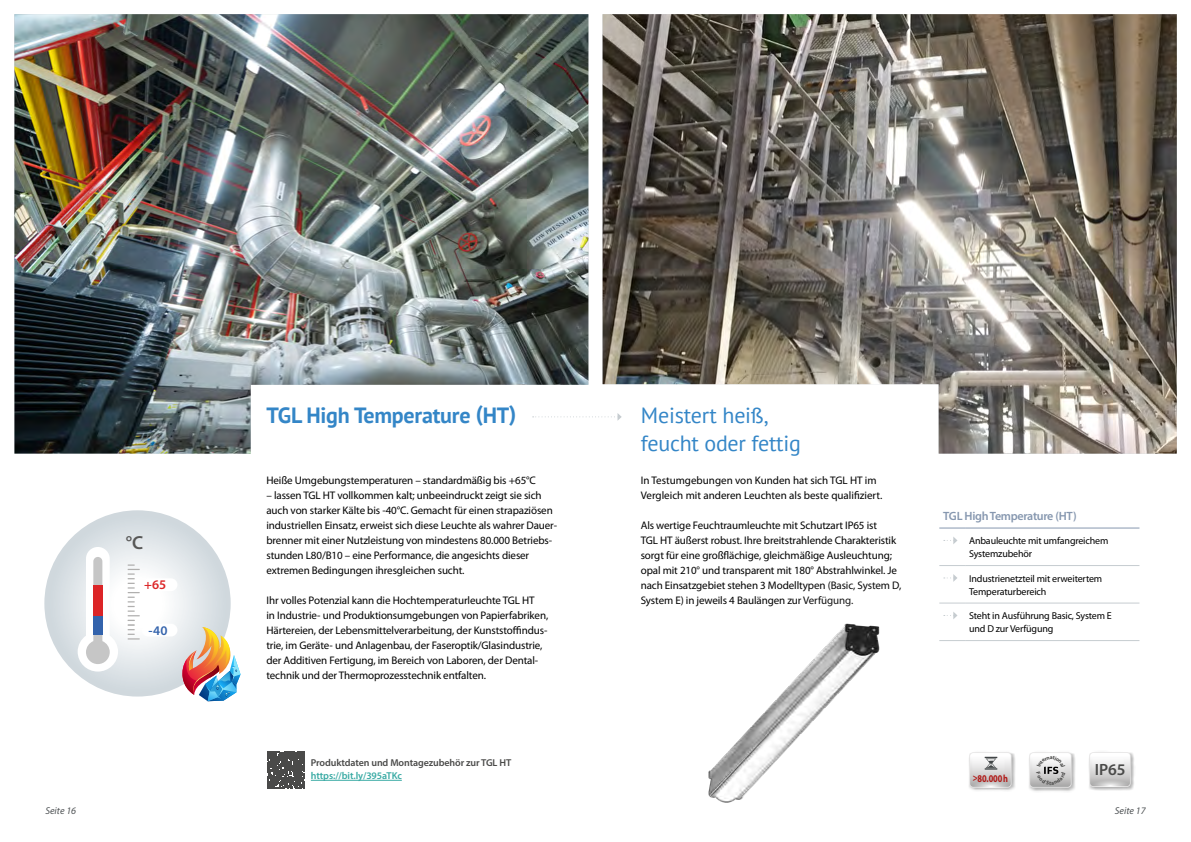
<style>
.page{position:relative;width:1191px;height:842px;background:#fff}
.page>*{position:absolute;margin:0;border:0;box-sizing:border-box;transform-origin:0 0}
.t1{font:22px/28px "PT Sans";letter-spacing:-.01em;color:#3486c7}
.t2{font:700 22px "PT Sans";letter-spacing:-.01em;color:#3486c7}
.t3{font:600 18.9px "Myriad Pro";color:#575756}
.t4{font:600 16.3px "Myriad Pro";color:#4a4a49}
.t5{font:600 13.2px "Myriad Pro";color:#dc2527}
.t6{font:600 13.2px "Myriad Pro";color:#3363ac}
.t7{font:600 12px "Myriad Pro";letter-spacing:-.025em;color:#8697af}
.t8{font:11px/15px "Myriad Pro";letter-spacing:-.01em;color:#000}
.t9{font:700 10.4px "Myriad Pro";letter-spacing:-.01em;color:#b11917;scale:.8 1}
.t10{font:10px/13px "Myriad Pro";letter-spacing:-.015em;color:#000}
.t11{font:600 10px "Myriad Pro";letter-spacing:-.01em;color:#4a4a49}
.t12{font:600 10px "Myriad Pro";letter-spacing:-.01em;color:#39aaa4}
.t13{font:italic 10px "Myriad Pro";color:#505456}
</style>
<div class="page">
<img style="left:14px;top:14px;width:574px;height:440px">
<img style="left:602px;top:14px;width:574px;height:440px">
<img style="left:708px;top:623px;width:172px;height:180px">
<svg style="left:44px;top:510px;width:187px;height:186px"></svg>
<svg style="left:128px;top:564px;width:12px;height:75px"></svg>
<svg style="left:78px;top:547px;width:40px;height:124px"></svg>
<div style="left:142px;top:578px;width:35px;height:13px;background:#fff;border-radius:6px"></div>
<div style="left:142px;top:624px;width:35px;height:12px;background:#fff;border-radius:6px"></div>
<div style="left:93px;top:614px;width:9px;height:21px;background:#3363ac"></div>
<div style="left:93px;top:586px;width:9px;height:30px;background:#dc2527"></div>
<img style="left:177px;top:627px;width:63px;height:74px">
<svg style="left:939px;top:565px;width:26px;height:1px"></svg>
<hr style="left:965px;top:565px;width:174px;height:1px;background:#c6ccd0">
<svg style="left:939px;top:603px;width:26px;height:1px"></svg>
<hr style="left:965px;top:603px;width:174px;height:1px;background:#c6ccd0">
<svg style="left:939px;top:640px;width:26px;height:1px"></svg>
<hr style="left:965px;top:640px;width:174px;height:1px;background:#c6ccd0">
<svg style="left:939px;top:528px;width:26px;height:1px"></svg>
<hr style="left:965px;top:528px;width:174px;height:1px;background:#8697af">
<svg style="left:943px;top:537px;width:14px;height:7px"></svg>
<svg style="left:943px;top:574px;width:14px;height:8px"></svg>
<svg style="left:943px;top:612px;width:14px;height:7px"></svg>
<img style="left:1029px;top:752px;width:46px;height:40px">
<svg style="left:1029px;top:752px;width:42px;height:36px"></svg>
<img style="left:1089px;top:752px;width:45px;height:38px">
<div style="left:1089px;top:752px;width:41px;height:35px;background:#e8e7e7;border-radius:4px"></div>
<svg style="left:1090px;top:753px;width:40px;height:38px"></svg>
<img style="left:969px;top:752px;width:46px;height:38px">
<svg style="left:969px;top:752px;width:42px;height:36px"></svg>
<svg style="left:970px;top:753px;width:40px;height:38px"></svg>
<svg style="left:532px;top:413px;width:89px;height:8px"></svg>
<svg style="left:267px;top:751px;width:37px;height:37px"></svg>
<hr style="left:311px;top:780px;width:91px;height:1px;background:#39aaa4">
<svg style="left:1030px;top:753px;width:40px;height:34px"></svg>
<h2 class="t3" style="left:126px;top:531px;width:19px">°C</h2>
<p class="t5" style="left:144px;top:576px;width:24px">+65</p>
<p class="t6" style="left:149px;top:622px;width:21px">-40</p>
<h1 class="t2" style="left:266px;top:400px;width:251px">TGL High Temperature (HT)</h1>
<h1 class="t1" style="left:641px;top:400px;width:162px">Meistert heiß, feucht oder fettig</h1>
<p class="t8" style="left:266px;top:472px;width:271px">Heiße Umgebungstemperaturen – standardmäßig bis +65°C</p>
<p class="t8" style="left:266px;top:487px;width:292px">– lassen TGL HT vollkommen kalt; unbeeindruckt zeigt sie sich auch von starker Kälte bis -40°C. Gemacht für einen strapaziösen industriellen Einsatz, erweist sich diese Leuchte als wahrer Dauer&shy;brenner mit einer Nutzleistung von mindestens 80.000 Betriebs&shy;stunden L80/B10 – eine Performance, die angesichts dieser extremen Bedingungen ihresgleichen sucht.</p>
<p class="t8" style="left:266px;top:592px;width:283px">Ihr volles Potenzial kann die Hochtemperaturleuchte TGL HT<br>in Industrie- und Produktionsumgebungen von Papierfabriken, Härtereien, der Lebensmittelverarbeitung, der Kunststoffindus&shy;trie, im Geräte- und Anlagenbau, der Faseroptik/Glasindustrie, der Additiven Fertigung, im Bereich von Laboren, der Dental&shy;technik und der Thermoprozesstechnik entfalten.</p>
<p class="t11" style="left:311px;top:756px;width:202px">Produktdaten und Montagezubehör zur TGL HT</p>
<p class="t12" style="left:311px;top:769px;width:92px">https://bit.ly/395aTKc</p>
<p class="t8" style="left:641px;top:472px;width:243px">In Testumgebungen von Kunden hat sich TGL HT im<br>Vergleich mit anderen Leuchten als beste qualifiziert.</p>
<p class="t8" style="left:641px;top:517px;width:262px">Als wertige Feuchtraumleuchte mit Schutzart IP65 ist<br>TGL HT äußerst robust. Ihre breitstrahlende Charakteristik sorgt für eine großflächige, gleichmäßige Ausleuchtung; opal mit 210° und transparent mit 180° Abstrahlwinkel. Je nach Einsatzgebiet stehen 3 Modelltypen (Basic, System D, System E) in jeweils 4 Baulängen zur Verfügung.</p>
<p class="t7" style="left:943px;top:508px;width:135px">TGL High Temperature (HT)</p>
<p class="t10" style="left:969px;top:534px;width:141px">Anbauleuchte mit umfangreichem<br>Systemzubehör</p>
<p class="t10" style="left:969px;top:571px;width:135px">Industrienetzteil mit erweitertem<br>Temperaturbereich</p>
<p class="t10" style="left:969px;top:609px;width:144px">Steht in Ausführung Basic, System E und D zur Verfügung</p>
<p class="t9" style="left:972px;top:771px;width:46px">&gt;80.000h</p>
<h3 class="t4" style="left:1094px;top:759px;width:32px">IP65</h3>
<p class="t13" style="left:45px;top:804px;width:32px">Seite 16</p>
<p class="t13" style="left:1114px;top:804px;width:32px">Seite 17</p>
</div>
